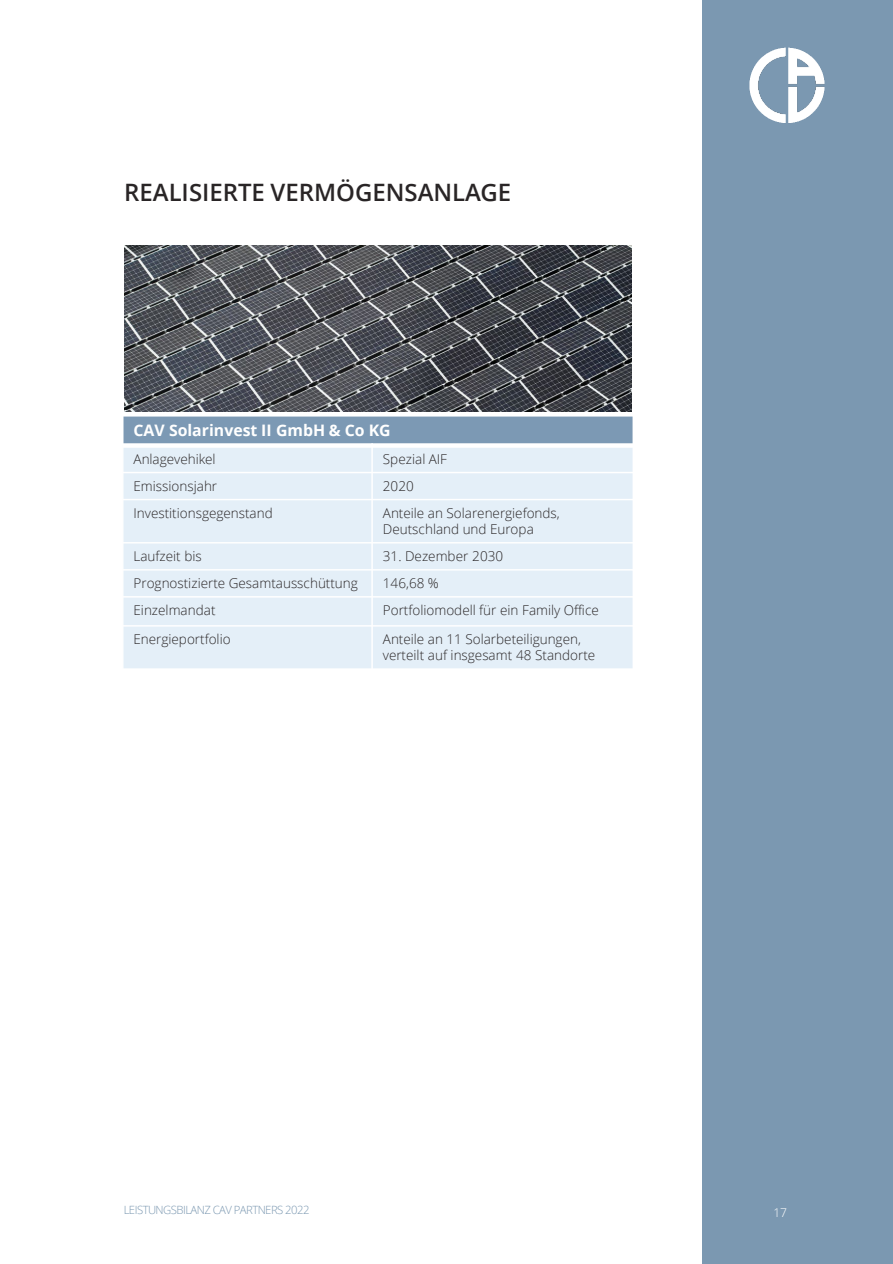
<style>
.page{position:relative;width:893px;height:1264px;background:#fff}
.page>*{position:absolute;margin:0;border:0;box-sizing:border-box;transform-origin:0 0}
.t1{font:600 24px "Open Sans";color:#292526}
.t2{font:700 15.9px "Open Sans";color:#fff}
.t3{font:300 13.5px/16.2px "Open Sans";color:#292526}
.t4{font:300 12px "Open Sans";color:#fff}
.t5{font:300 11.4px "Open Sans";letter-spacing:-.05em;color:#7b98b1}
</style>
<div class="page">
<div style="left:702px;top:0;width:190px;height:1263px;background:#7b98b1"></div>
<div style="left:123px;top:416px;width:510px;height:29px;background:#7c99b4"></div>
<div style="left:123px;top:445px;width:249px;height:27px;background:#deebf7"></div>
<div style="left:372px;top:445px;width:261px;height:27px;background:#deebf7"></div>
<div style="left:123px;top:472px;width:249px;height:27px;background:#deebf7"></div>
<div style="left:372px;top:472px;width:261px;height:27px;background:#deebf7"></div>
<div style="left:123px;top:499px;width:249px;height:43px;background:#deebf7"></div>
<div style="left:372px;top:499px;width:261px;height:43px;background:#deebf7"></div>
<div style="left:123px;top:542px;width:249px;height:27px;background:#deebf7"></div>
<div style="left:372px;top:542px;width:261px;height:27px;background:#deebf7"></div>
<div style="left:123px;top:569px;width:249px;height:27px;background:#deebf7"></div>
<div style="left:372px;top:569px;width:261px;height:27px;background:#deebf7"></div>
<div style="left:123px;top:596px;width:249px;height:29px;background:#deebf7"></div>
<div style="left:372px;top:596px;width:261px;height:29px;background:#deebf7"></div>
<div style="left:123px;top:625px;width:249px;height:44px;background:#deebf7"></div>
<div style="left:372px;top:625px;width:261px;height:44px;background:#deebf7"></div>
<hr style="left:371px;top:443px;width:2px;height:226px;background:#fff">
<svg style="left:123px;top:443px;width:509px;height:4px;background:#f6f8f9"></svg>
<hr style="left:122px;top:471px;width:512px;height:2px;background:#fff">
<hr style="left:122px;top:498px;width:512px;height:2px;background:#fff">
<hr style="left:122px;top:542px;width:512px;height:1px;background:#fff">
<hr style="left:122px;top:569px;width:512px;height:1px;background:#fff">
<hr style="left:122px;top:596px;width:512px;height:1px;background:#fff">
<hr style="left:122px;top:625px;width:512px;height:1px;background:#fff">
<hr style="left:632px;top:415px;width:2px;height:254px;background:#fff">
<hr style="left:122px;top:668px;width:512px;height:1px;background:#fff">
<img style="left:749px;top:47px;width:76px;height:76px">
<img style="left:124px;top:245px;width:507px;height:166px">
<p class="t1" style="left:124px;top:176px;width:388px">REALISIERTE VERMÖGENSANLAGE</p>
<p class="t2" style="left:133px;top:419px;width:258px">CAV Solarinvest II GmbH &amp; Co KG</p>
<p class="t3" style="left:133px;top:450px;width:84px">Anlagevehikel</p>
<p class="t3" style="left:383px;top:450px;width:66px">Spezial AIF</p>
<p class="t3" style="left:133px;top:477px;width:85px">Emissionsjahr</p>
<p class="t3" style="left:383px;top:477px;width:32px">2020</p>
<p class="t3" style="left:133px;top:504px;width:141px">Investitionsgegenstand</p>
<p class="t3" style="left:383px;top:504px;width:178px">Anteile an Solarenergiefonds,<br>Deutschland und Europa</p>
<p class="t3" style="left:133px;top:547px;width:70px">Laufzeit bis</p>
<p class="t3" style="left:383px;top:547px;width:122px">31. Dezember 2030</p>
<p class="t3" style="left:133px;top:574px;width:226px">Prognostizierte Gesamtausschüttung</p>
<p class="t3" style="left:383px;top:574px;width:57px">146,68 %</p>
<p class="t3" style="left:133px;top:601px;width:83px">Einzelmandat</p>
<p class="t3" style="left:383px;top:601px;width:217px">Portfoliomodell für ein Family Office</p>
<p class="t3" style="left:133px;top:630px;width:99px">Energieportfolio</p>
<p class="t3" style="left:383px;top:630px;width:214px">Anteile an 11 Solarbeteiligungen, verteilt auf insgesamt 48 Standorte</p>
<p class="t5" style="left:124px;top:1201px;width:187px">LEISTUNGSBILANZ CAV PARTNERS 2022</p>
<p class="t4" style="left:773px;top:1203px;width:15px">17</p>
</div>
